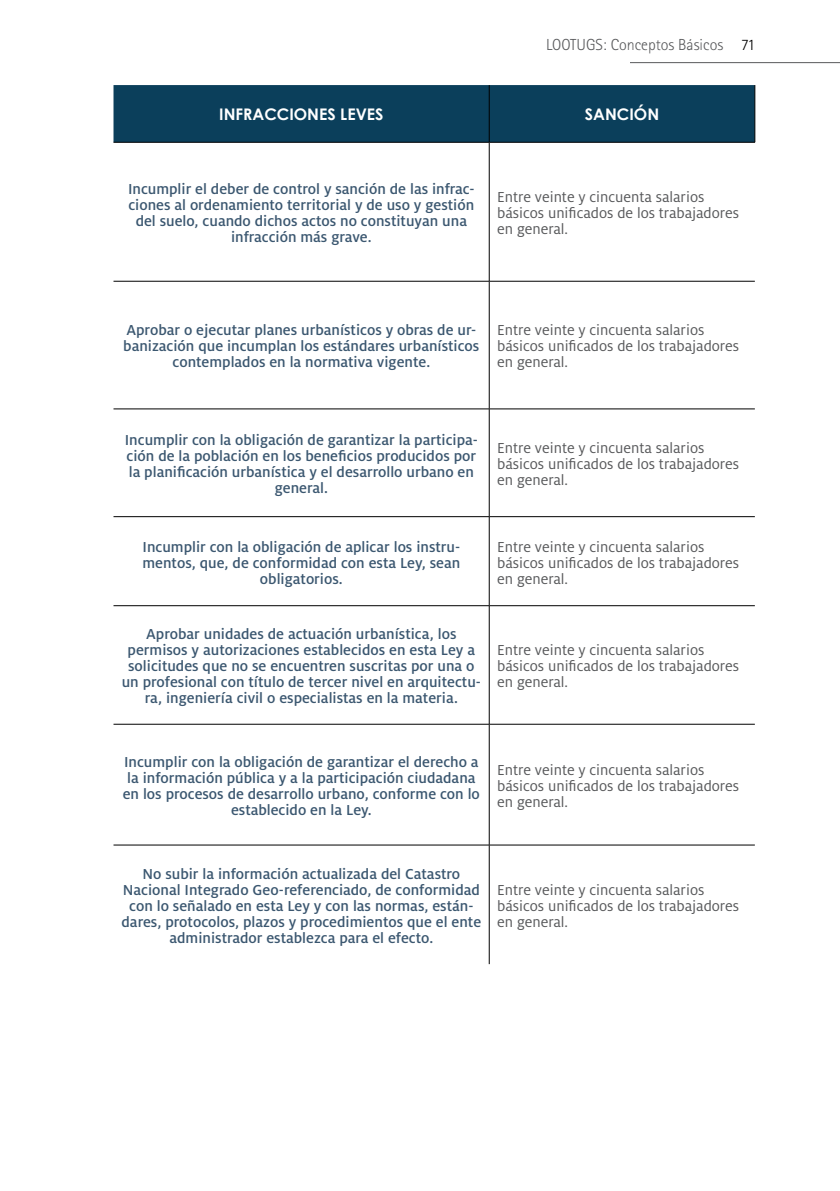
<style>
.page{position:relative;width:840px;height:1191px;background:#fff}
.page>*{position:absolute;margin:0;border:0;box-sizing:border-box;transform-origin:0 0}
.t1{font:500 16px/16px "Milo OT";color:#3b5770;text-align:center}
.t2{font:16px/16px "Milo OT";color:#58595b}
.t3{font:300 16px "Rotis Sans Serif";color:#58595b}
.t4{font:700 16px "Century Gothic";color:#fff}
.s1{color:#000}
</style>
<div class="page">
<hr style="left:629px;top:62px;width:210px;height:1px;background:#58595b">
<div style="left:113px;top:85px;width:641px;height:57px;background:#0b3f5b"></div>
<hr style="left:488px;top:85px;width:1px;height:57px;background:#000">
<hr style="left:488px;top:142px;width:1px;height:139px;background:#000">
<hr style="left:113px;top:281px;width:376px;height:1px;background:#000">
<hr style="left:489px;top:281px;width:265px;height:1px;background:#000">
<hr style="left:488px;top:281px;width:1px;height:128px;background:#000">
<hr style="left:113px;top:408px;width:376px;height:1px;background:#000">
<hr style="left:489px;top:408px;width:265px;height:1px;background:#000">
<hr style="left:488px;top:409px;width:1px;height:107px;background:#000">
<hr style="left:113px;top:516px;width:376px;height:1px;background:#000">
<hr style="left:489px;top:516px;width:265px;height:1px;background:#000">
<hr style="left:488px;top:517px;width:1px;height:88px;background:#000">
<hr style="left:113px;top:605px;width:376px;height:1px;background:#000">
<hr style="left:489px;top:605px;width:265px;height:1px;background:#000">
<hr style="left:488px;top:606px;width:1px;height:118px;background:#000">
<hr style="left:113px;top:724px;width:376px;height:1px;background:#000">
<hr style="left:489px;top:724px;width:265px;height:1px;background:#000">
<hr style="left:488px;top:724px;width:1px;height:120px;background:#000">
<hr style="left:113px;top:844px;width:376px;height:1px;background:#000">
<hr style="left:489px;top:844px;width:265px;height:1px;background:#000">
<hr style="left:488px;top:845px;width:1px;height:119px;background:#000">
<hr style="left:754px;top:85px;width:1px;height:57px;background:#000">
<hr style="left:113px;top:142px;width:376px;height:1px;background:#000">
<hr style="left:489px;top:142px;width:265px;height:1px;background:#000">
<p class="t3" style="left:545px;top:36px;width:211px">LOOTUGS: Conceptos Básicos <span class="s1">71</span></p>
<p class="t4" style="left:219px;top:104px;width:166px">INFRACCIONES LEVES</p>
<p class="t4" style="left:584px;top:104px;width:76px">SANCIÓN</p>
<p class="t1" style="left:128px;top:181px;width:348px">Incumplir el deber de control y sanción de las infrac&shy;ciones al ordenamiento territorial y de uso y gestión del suelo, cuando dichos actos no constituyan una infracción más grave.</p>
<p class="t2" style="left:497px;top:189px;width:243px">Entre veinte y cincuenta salarios básicos unificados de los trabajadores en general.</p>
<p class="t1" style="left:123px;top:322px;width:357px">Aprobar o ejecutar planes urbanísticos y obras de ur&shy;banización que incumplan los estándares urbanísticos contemplados en la normativa vigente.</p>
<p class="t2" style="left:497px;top:322px;width:243px">Entre veinte y cincuenta salarios básicos unificados de los trabajadores en general.</p>
<p class="t1" style="left:125px;top:432px;width:354px">Incumplir con la obligación de garantizar la participa&shy;ción de la población en los beneficios producidos por la planificación urbanística y el desarrollo urbano en general.</p>
<p class="t2" style="left:497px;top:440px;width:243px">Entre veinte y cincuenta salarios básicos unificados de los trabajadores en general.</p>
<p class="t1" style="left:142px;top:538px;width:319px">Incumplir con la obligación de aplicar los instru&shy;mentos, que, de conformidad con esta Ley, sean obligatorios.</p>
<p class="t2" style="left:497px;top:539px;width:243px">Entre veinte y cincuenta salarios básicos unificados de los trabajadores en general.</p>
<p class="t1" style="left:122px;top:626px;width:360px">Aprobar unidades de actuación urbanística, los permisos y autorizaciones establecidos en esta Ley a solicitudes que no se encuentren suscritas por una o un profesional con título de tercer nivel en arquitectu&shy;ra, ingeniería civil o especialistas en la materia.</p>
<p class="t2" style="left:497px;top:642px;width:243px">Entre veinte y cincuenta salarios básicos unificados de los trabajadores en general.</p>
<p class="t1" style="left:123px;top:754px;width:358px">Incumplir con la obligación de garantizar el derecho a la información pública y a la participación ciudadana en los procesos de desarrollo urbano, conforme con lo establecido en la Ley.</p>
<p class="t2" style="left:497px;top:762px;width:243px">Entre veinte y cincuenta salarios básicos unificados de los trabajadores en general.</p>
<p class="t1" style="left:121px;top:866px;width:361px">No subir la información actualizada del Catastro Nacional Integrado Geo-referenciado, de conformidad con lo señalado en esta Ley y con las normas, están&shy;dares, protocolos, plazos y procedimientos que el ente administrador establezca para el efecto.</p>
<p class="t2" style="left:497px;top:882px;width:243px">Entre veinte y cincuenta salarios básicos unificados de los trabajadores en general.</p>
</div>
